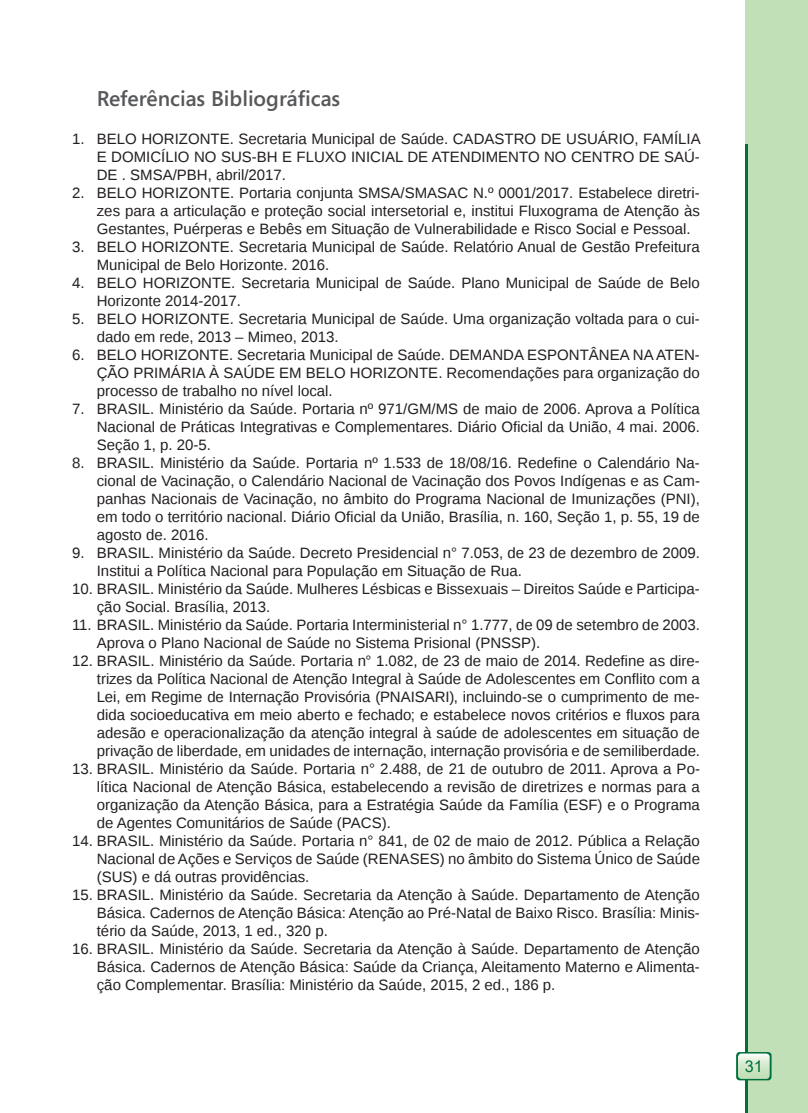
<style>
.page{position:relative;width:808px;height:1113px;background:#fff}
.page>*{position:absolute;margin:0;border:0;box-sizing:border-box;transform-origin:0 0}
.t1{font:600 21.25px "Segoe";color:#57585a}
.t2{font:16.25px "Arial";color:#006f3c}
.t3{font:15px/18px "Liberation Sans";color:#231f20;text-align:justify}
</style>
<div class="page">
<div style="left:745px;top:0;width:63px;height:1113px;background:#c1e0b8"></div>
<hr style="left:745px;top:144px;width:3px;height:969px;background:#006f3c">
<div style="left:736px;top:1052px;width:35px;height:28px;background:#006f3c;border-radius:4px"></div>
<div style="left:738px;top:1053px;width:32px;height:26px;background:linear-gradient(to bottom,#f5faf3,#bbddb1);border-radius:4px"></div>
<p class="t1" style="left:97px;top:86px;width:245px">Referências Bibliográficas</p>
<p class="t3" style="left:97px;top:130px;width:605px;text-indent:-25px">1. BELO HORIZONTE. Secretaria Municipal de Saúde. CADASTRO DE USUÁRIO, FAMÍLIA E DOMICÍLIO NO SUS-BH E FLUXO INICIAL DE ATENDIMENTO NO CENTRO DE SAÚ-DE . SMSA/PBH, abril/2017.</p>
<p class="t3" style="left:97px;top:184px;width:605px;text-indent:-25px">2. BELO HORIZONTE. Portaria conjunta SMSA/SMASAC N.º 0001/2017. Estabelece diretri&shy;zes para a articulação e proteção social intersetorial e, institui Fluxograma de Atenção às Gestantes, Puérperas e Bebês em Situação de Vulnerabilidade e Risco Social e Pessoal.</p>
<p class="t3" style="left:97px;top:238px;width:605px;text-indent:-25px">3. BELO HORIZONTE. Secretaria Municipal de Saúde. Relatório Anual de Gestão Prefeitura<br>Municipal de Belo Horizonte. 2016.</p>
<p class="t3" style="left:97px;top:274px;width:605px;text-indent:-25px">4. BELO HORIZONTE. Secretaria Municipal de Saúde. Plano Municipal de Saúde de Belo<br>Horizonte 2014-2017.</p>
<p class="t3" style="left:97px;top:310px;width:605px;text-indent:-25px">5. BELO HORIZONTE. Secretaria Municipal de Saúde. Uma organização voltada para o cui&shy;dado em rede, 2013 – Mimeo, 2013.</p>
<p class="t3" style="left:97px;top:346px;width:605px;text-indent:-25px">6. BELO HORIZONTE. Secretaria Municipal de Saúde. DEMANDA ESPONTÂNEA NA ATEN-ÇÃO PRIMÁRIA À SAÚDE EM BELO HORIZONTE. Recomendações para organização do processo de trabalho no nível local.</p>
<p class="t3" style="left:97px;top:400px;width:605px;text-indent:-25px">7. BRASIL. Ministério da Saúde. Portaria nº 971/GM/MS de maio de 2006. Aprova a Política Nacional de Práticas Integrativas e Complementares. Diário Oficial da União, 4 mai. 2006.<br>Seção 1, p. 20-5.</p>
<p class="t3" style="left:97px;top:454px;width:605px;text-indent:-25px">8. BRASIL. Ministério da Saúde. Portaria nº 1.533 de 18/08/16. Redefine o Calendário Na&shy;cional de Vacinação, o Calendário Nacional de Vacinação dos Povos Indígenas e as Cam&shy;panhas Nacionais de Vacinação, no âmbito do Programa Nacional de Imunizações (PNI), em todo o território nacional. Diário Oficial da União, Brasília, n. 160, Seção 1, p. 55, 19 de agosto de. 2016.</p>
<p class="t3" style="left:97px;top:544px;width:605px;text-indent:-25px">9. BRASIL. Ministério da Saúde. Decreto Presidencial n° 7.053, de 23 de dezembro de 2009.<br>Institui a Política Nacional para População em Situação de Rua.</p>
<p class="t3" style="left:97px;top:580px;width:605px;text-indent:-25px">10. BRASIL. Ministério da Saúde. Mulheres Lésbicas e Bissexuais – Direitos Saúde e Participa&shy;ção Social. Brasília, 2013.</p>
<p class="t3" style="left:97px;top:616px;width:605px;text-indent:-25px">11. BRASIL. Ministério da Saúde. Portaria Interministerial n° 1.777, de 09 de setembro de 2003.<br>Aprova o Plano Nacional de Saúde no Sistema Prisional (PNSSP).</p>
<p class="t3" style="left:97px;top:652px;width:605px;text-indent:-25px">12. BRASIL. Ministério da Saúde. Portaria n° 1.082, de 23 de maio de 2014. Redefine as dire&shy;trizes da Política Nacional de Atenção Integral à Saúde de Adolescentes em Conflito com a Lei, em Regime de Internação Provisória (PNAISARI), incluindo-se o cumprimento de me&shy;dida socioeducativa em meio aberto e fechado; e estabelece novos critérios e fluxos para adesão e operacionalização da atenção integral à saúde de adolescentes em situação de privação de liberdade, em unidades de internação, internação provisória e de semiliberdade.</p>
<p class="t3" style="left:97px;top:760px;width:605px;text-indent:-25px">13. BRASIL. Ministério da Saúde. Portaria n° 2.488, de 21 de outubro de 2011. Aprova a Po&shy;lítica Nacional de Atenção Básica, estabelecendo a revisão de diretrizes e normas para a organização da Atenção Básica, para a Estratégia Saúde da Família (ESF) e o Programa de Agentes Comunitários de Saúde (PACS).</p>
<p class="t3" style="left:97px;top:832px;width:605px;text-indent:-25px">14. BRASIL. Ministério da Saúde. Portaria n° 841, de 02 de maio de 2012. Pública a Relação Nacional de Ações e Serviços de Saúde (RENASES) no âmbito do Sistema Único de Saúde (SUS) e dá outras providências.</p>
<p class="t3" style="left:97px;top:886px;width:605px;text-indent:-25px">15. BRASIL. Ministério da Saúde. Secretaria da Atenção à Saúde. Departamento de Atenção Básica. Cadernos de Atenção Básica: Atenção ao Pré-Natal de Baixo Risco. Brasília: Minis&shy;tério da Saúde, 2013, 1 ed., 320 p.</p>
<p class="t3" style="left:97px;top:940px;width:605px;text-indent:-25px">16. BRASIL. Ministério da Saúde. Secretaria da Atenção à Saúde. Departamento de Atenção Básica. Cadernos de Atenção Básica: Saúde da Criança, Aleitamento Materno e Alimenta&shy;ção Complementar. Brasília: Ministério da Saúde, 2015, 2 ed., 186 p.</p>
<p class="t2" style="left:745px;top:1055px;width:20px">31</p>
</div>
